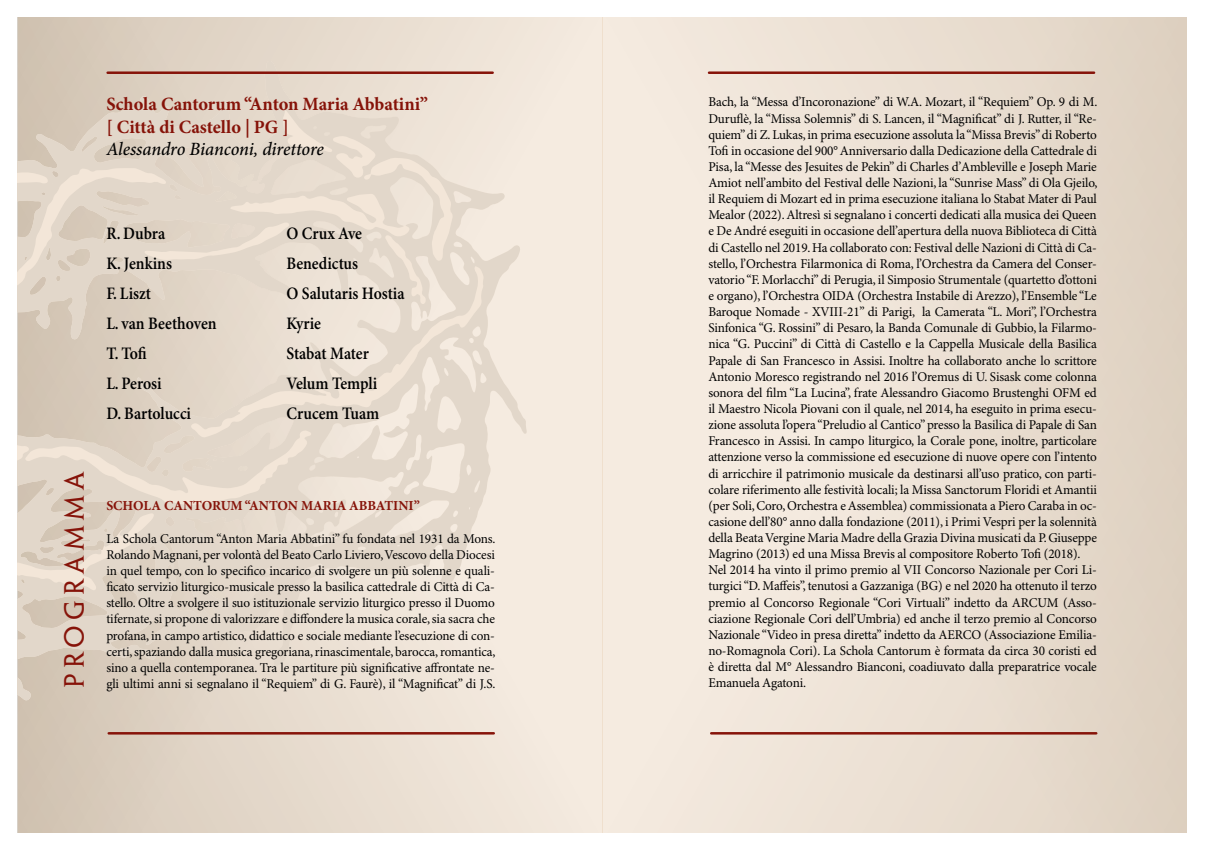
<style>
.page{position:relative;width:1205px;height:851px;background:#fff}
.page>*{position:absolute;margin:0;border:0;box-sizing:border-box;transform-origin:0 0}
.t1{font:25px "Penumbra MM 365 1000";letter-spacing:.21em;color:#861309}
.t2{font:700 18.75px/22.5px "Minion Pro";color:#861309}
.t3{font:italic 500 18.75px "Minion Pro";letter-spacing:-.01em;color:#000}
.t4{font:600 17.5px "Minion Pro";color:#000;scale:.9 1}
.t5{font:700 13.75px "Minion Pro";color:#861309}
.t6{font:13.5px/16.1px "Minion Pro";letter-spacing:-.01em;color:#000}
</style>
<div class="page">
<svg style="left:18px;top:18px;width:584px;height:815px;background:#eaded1"></svg>
<svg style="left:18px;top:60px;width:509px;height:640px;background:#e5dacc"></svg>
<div style="left:602px;top:18px;width:585px;height:815px;background:linear-gradient(to right,#f9efe5,#e0d2c3)"></div>
<hr style="left:109px;top:732px;width:385px;height:2px;background:#861309">
<hr style="left:711px;top:732px;width:385px;height:2px;background:#861309">
<hr style="left:709px;top:71px;width:385px;height:3px;background:#861309">
<hr style="left:108px;top:71px;width:385px;height:3px;background:#861309">
<h2 class="t2" style="left:106px;top:94px;width:323px">Schola Cantorum “Anton Maria Abbatini” [ Città di Castello | PG ]</h2>
<h2 class="t3" style="left:106px;top:136px;width:219px">Alessandro Bianconi, direttore</h2>
<h1 class="t1" style="left:60px;top:687px;width:218px;rotate:-90deg">PROGRAMMA</h1>
<p class="t4" style="left:106px;top:222px;width:67px">R. Dubra</p>
<p class="t4" style="left:286px;top:222px;width:86px">O Crux Ave</p>
<p class="t4" style="left:106px;top:252px;width:74px">K. Jenkins</p>
<p class="t4" style="left:286px;top:252px;width:81px">Benedictus</p>
<p class="t4" style="left:106px;top:282px;width:51px">F. Liszt</p>
<p class="t4" style="left:286px;top:282px;width:133px">O Salutaris Hostia</p>
<p class="t4" style="left:106px;top:312px;width:124px">L. van Beethoven</p>
<p class="t4" style="left:286px;top:312px;width:40px">Kyrie</p>
<p class="t4" style="left:106px;top:342px;width:46px">T. Tofi</p>
<p class="t4" style="left:286px;top:342px;width:93px">Stabat Mater</p>
<p class="t4" style="left:106px;top:372px;width:63px">L. Perosi</p>
<p class="t4" style="left:286px;top:372px;width:103px">Velum Templi</p>
<p class="t4" style="left:106px;top:402px;width:96px">D. Bartolucci</p>
<p class="t4" style="left:286px;top:402px;width:105px">Crucem Tuam</p>
<p class="t5" style="left:106px;top:497px;width:315px">SCHOLA CANTORUM “ANTON MARIA ABBATINI”</p>
<p class="t6" style="left:106px;top:530px;width:391px;text-align:justify">La Schola Cantorum “Anton Maria Abbatini” fu fondata nel 1931 da Mons.<br>Rolando Magnani, per volontà del Beato Carlo Liviero, Vescovo della Diocesi in quel tempo, con lo specifico incarico di svolgere un più solenne e quali&shy;ficato servizio liturgico-musicale presso la basilica cattedrale di Città di Ca&shy;stello. Oltre a svolgere il suo istituzionale servizio liturgico presso il Duomo tifernate, si propone di valorizzare e diffondere la musica corale, sia sacra che profana, in campo artistico, didattico e sociale mediante l’esecuzione di con&shy;certi, spaziando dalla musica gregoriana, rinascimentale, barocca, romantica, sino a quella contemporanea. Tra le partiture più significative affrontate ne-</p>
<p class="t6" style="left:106px;top:676px;width:391px">gli ultimi anni si segnalano il “Requiem” di G. Faurè), il “Magnificat” di J.S.</p>
<p class="t6" style="left:708px;top:95px;width:391px">Bach, la “Messa d’Incoronazione” di W.A. Mozart, il “Requiem” Op. 9 di M.<br>Duruflè, la “Missa Solemnis” di S. Lancen, il “Magnificat” di J. Rutter, il “Re&shy;quiem” di Z. Lukas, in prima esecuzione assoluta la “Missa Brevis” di Roberto Tofi in occasione del 900° Anniversario dalla Dedicazione della Cattedrale di Pisa, la “Messe des Jesuites de Pekin” di Charles d’Ambleville e Joseph Marie Amiot nell’ambito del Festival delle Nazioni, la “Sunrise Mass” di Ola Gjeilo, il Requiem di Mozart ed in prima esecuzione italiana lo Stabat Mater di Paul Mealor (2022). Altresì si segnalano i concerti dedicati alla musica dei Queen e De André eseguiti in occasione dell’apertura della nuova Biblioteca di Città di Castello nel 2019. Ha collaborato con: Festival delle Nazioni di Città di Ca&shy;stello, l’Orchestra Filarmonica di Roma, l’Orchestra da Camera del Conser&shy;vatorio “F. Morlacchi” di Perugia, il Simposio Strumentale (quartetto d’ottoni e organo), l’Orchestra OIDA (Orchestra Instabile di Arezzo), l’Ensemble “Le Baroque Nomade - XVIII-21” di Parigi, la Camerata “L. Mori”, l’Orchestra Sinfonica “G. Rossini” di Pesaro, la Banda Comunale di Gubbio, la Filarmo&shy;nica “G. Puccini” di Città di Castello e la Cappella Musicale della Basilica Papale di San Francesco in Assisi. Inoltre ha collaborato anche lo scrittore Antonio Moresco registrando nel 2016 l’Oremus di U. Sisask come colonna sonora del film “La Lucina”, frate Alessandro Giacomo Brustenghi OFM ed il Maestro Nicola Piovani con il quale, nel 2014, ha eseguito in prima esecu&shy;zione assoluta l’opera “Preludio al Cantico” presso la Basilica di Papale di San Francesco in Assisi. In campo liturgico, la Corale pone, inoltre, particolare attenzione verso la commissione ed esecuzione di nuove opere con l’intento di arricchire il patrimonio musicale da destinarsi all’uso pratico, con parti&shy;colare riferimento alle festività locali; la Missa Sanctorum Floridi et Amantii (per Soli, Coro, Orchestra e Assemblea) commissionata a Piero Caraba in oc&shy;casione dell’80° anno dalla fondazione (2011), i Primi Vespri per la solennità della Beata Vergine Maria Madre della Grazia Divina musicati da P. Giuseppe Magrino (2013) ed una Missa Brevis al compositore Roberto Tofi (2018).<br>Nel 2014 ha vinto il primo premio al VII Concorso Nazionale per Cori Li&shy;turgici “D. Maffeis”, tenutosi a Gazzaniga (BG) e nel 2020 ha ottenuto il terzo premio al Concorso Regionale “Cori Virtuali” indetto da ARCUM (Asso&shy;ciazione Regionale Cori dell’Umbria) ed anche il terzo premio al Concorso Nazionale “Video in presa diretta” indetto da AERCO (Associazione Emilia&shy;no-Romagnola Cori). La Schola Cantorum è formata da circa 30 coristi ed è diretta dal M° Alessandro Bianconi, coadiuvato dalla preparatrice vocale Emanuela Agatoni.</p>
</div>
